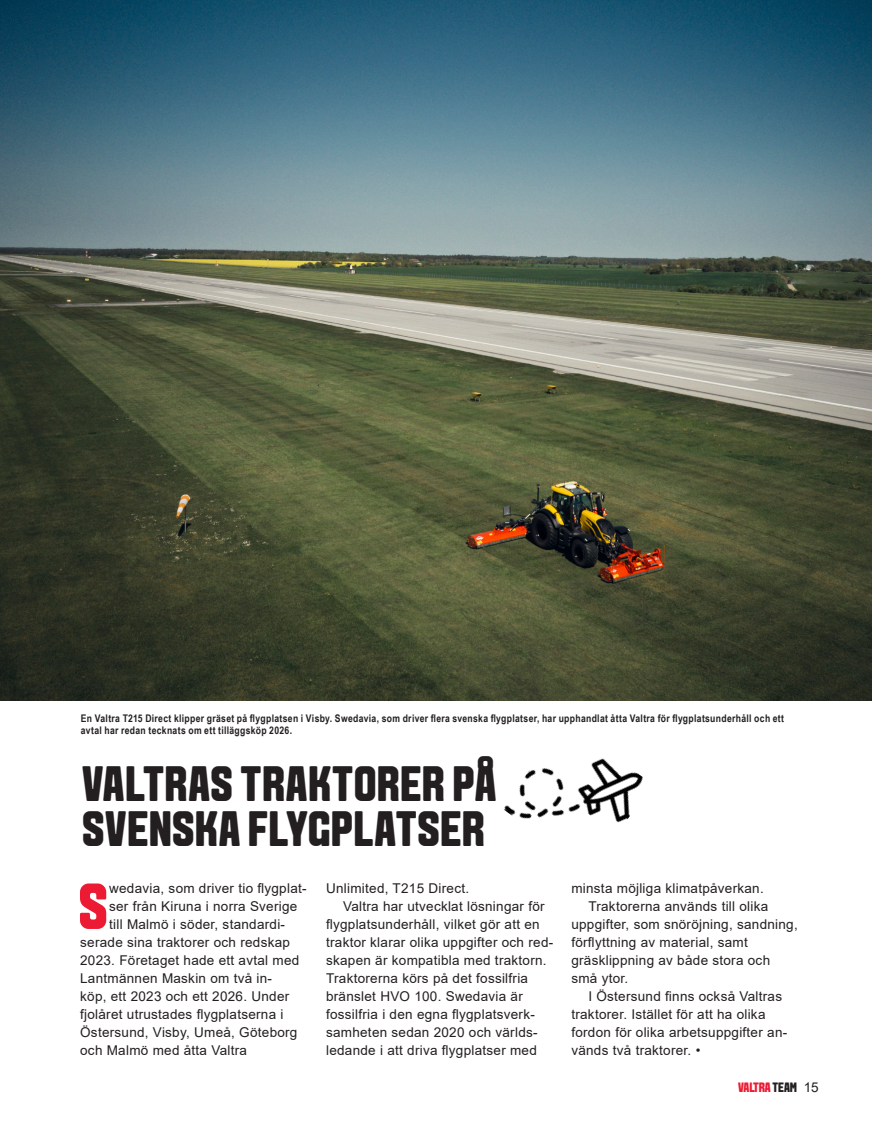
<style>
.page{position:relative;width:872px;height:1127px;background:#fff}
.page>*{position:absolute;margin:0;border:0;box-sizing:border-box;transform-origin:0 0}
.x_ANF_leipis_Helvetica_3riviä_9_11_pt{font:700 64.95px "VALTRA Aveny T 2020 Extra";color:#ed1a33}
.x_Otsikko_60pt_Aveny-T_60_54_pt{font:700 49.5px "VALTRA Aveny T 2020 Extra";letter-spacing:.005em;color:#231f20}
.x_Leipis_Helvetica_9_11_pt{font:13.5px/18px "Arial";letter-spacing:.02em;color:#231f20}
.x_ANF_leipis_Helvetica_3riviä_9_11_pt-2{font:13.5px "Arial";letter-spacing:.02em;color:#231f20}
.t1{font:700 13.5px "VALTRA Aveny T 2020 Extra";letter-spacing:-.01em;color:#ed1a33}
.t2{font:700 10.5px/12px "Arial Narrow";letter-spacing:.03em;color:#231f20}
.s1{color:#231f20}
.s2{font-family:"Arial";font-weight:400;color:#231f20}
</style>
<div class="page">
<img style="left:0;top:0;width:872px;height:701px">
<img style="left:504px;top:758px;width:139px;height:65px">
<p class="t2" style="left:81px;top:712px;width:705px">En Valtra T215 Direct klipper gräset på flygplatsen i Visby. Swedavia, som driver flera svenska flygplatser, har upphandlat åtta Valtra för flygplatsunderhåll och ett avtal har redan tecknats om ett tilläggsköp 2026.</p>
<p class="x_Otsikko_60pt_Aveny-T_60_54_pt" style="left:82px;top:751px;width:415px">VALTRAS TRAKTORER PÅ</p>
<p class="x_Otsikko_60pt_Aveny-T_60_54_pt" style="left:82px;top:796px;width:404px">SVENSKA FLYGPLATSER</p>
<p class="x_ANF_leipis_Helvetica_3riviä_9_11_pt-2" style="left:326px;top:879px;width:144px">Unlimited, T215 Direct.</p>
<p class="x_Leipis_Helvetica_9_11_pt" style="left:326px;top:897px;width:229px;text-indent:17px">Valtra har utvecklat lösningar för flygplatsunderhåll, vilket gör att en traktor klarar olika uppgifter och red&shy;skapen är kompatibla med traktorn.<br>Traktorerna körs på det fossilfria bränslet HVO 100. Swedavia är fossilfria i den egna flygplatsverk&shy;samheten sedan 2020 och världs&shy;ledande i att driva flygplatser med</p>
<p class="x_ANF_leipis_Helvetica_3riviä_9_11_pt" style="left:78px;top:864px;width:31px">S</p>
<p class="x_ANF_leipis_Helvetica_3riviä_9_11_pt-2" style="left:109px;top:879px;width:199px">wedavia, som driver tio flygplat-</p>
<p class="x_ANF_leipis_Helvetica_3riviä_9_11_pt-2" style="left:109px;top:897px;width:190px">ser från Kiruna i norra Sverige</p>
<p class="x_ANF_leipis_Helvetica_3riviä_9_11_pt-2" style="left:109px;top:915px;width:177px">till Malmö i söder, standardi-</p>
<p class="x_ANF_leipis_Helvetica_3riviä_9_11_pt-2" style="left:80px;top:933px;width:211px">serade sina traktorer och redskap</p>
<p class="x_ANF_leipis_Helvetica_3riviä_9_11_pt-2" style="left:80px;top:951px;width:221px">2023. Företaget hade ett avtal med</p>
<p class="x_ANF_leipis_Helvetica_3riviä_9_11_pt-2" style="left:80px;top:969px;width:193px">Lantmännen Maskin om två in-</p>
<p class="x_ANF_leipis_Helvetica_3riviä_9_11_pt-2" style="left:80px;top:987px;width:211px">köp, ett 2023 och ett 2026. Under</p>
<p class="x_ANF_leipis_Helvetica_3riviä_9_11_pt-2" style="left:80px;top:1005px;width:205px">fjolåret utrustades flygplatserna i</p>
<p class="x_ANF_leipis_Helvetica_3riviä_9_11_pt-2" style="left:80px;top:1023px;width:219px">Östersund, Visby, Umeå, Göteborg</p>
<p class="x_ANF_leipis_Helvetica_3riviä_9_11_pt-2" style="left:80px;top:1041px;width:168px">och Malmö med åtta Valtra</p>
<p class="x_Leipis_Helvetica_9_11_pt" style="left:571px;top:879px;width:194px">minsta möjliga klimatpåverkan.</p>
<p class="x_Leipis_Helvetica_9_11_pt" style="left:571px;top:897px;width:228px;text-indent:17px">Traktorerna används till olika uppgifter, som snöröjning, sandning, förflyttning av material, samt gräsklippning av både stora och små ytor.</p>
<p class="x_Leipis_Helvetica_9_11_pt" style="left:571px;top:987px;width:217px;text-indent:17px">I Östersund finns också Valtras traktorer. Istället för att ha olika fordon för olika arbetsuppgifter an&shy;vänds två traktorer. •</p>
<p class="t1" style="left:738px;top:1078px;width:82px">VALTRA <span class="s1">TEAM</span> <span class="s2">15</span></p>
</div>
